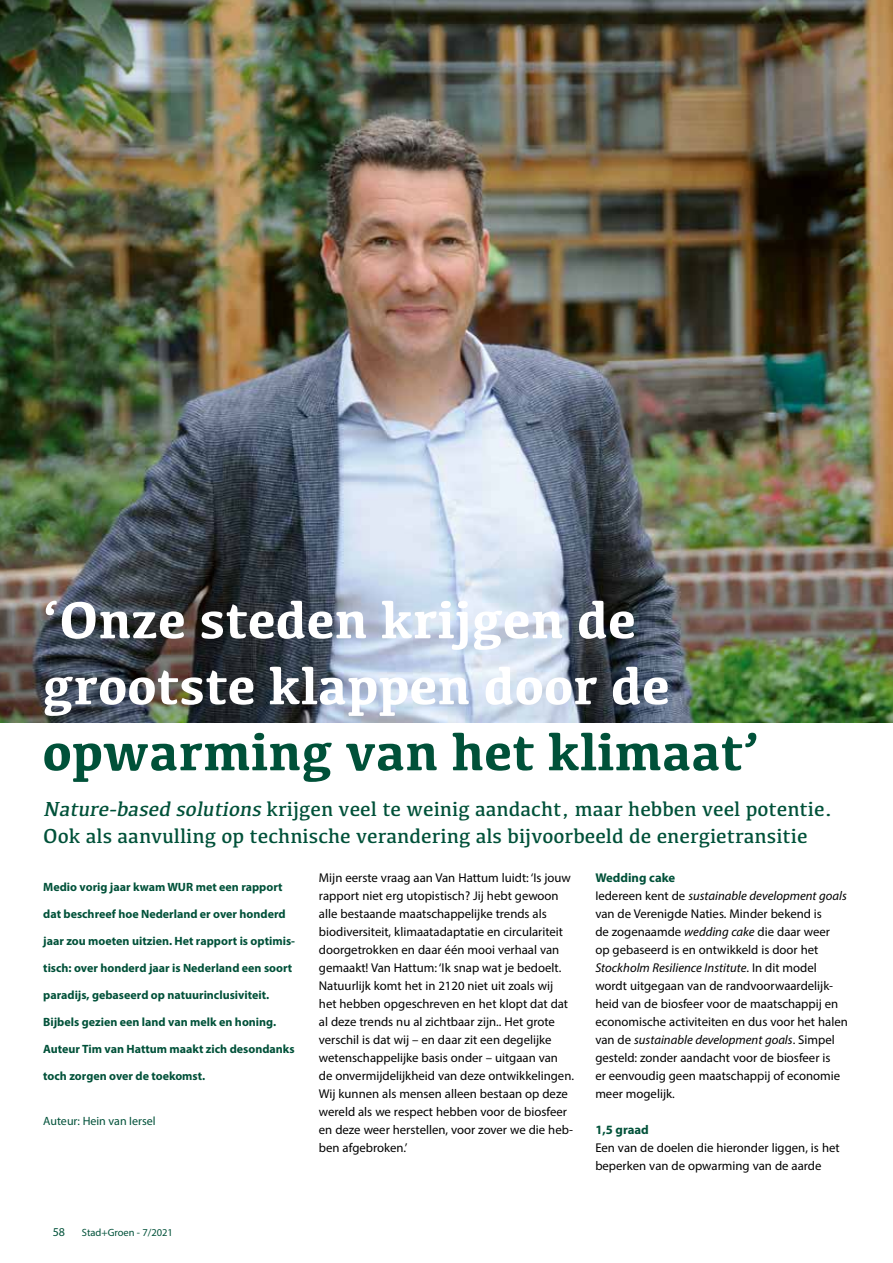
<style>
.page{position:relative;width:893px;height:1263px;background:#fff}
.page>*{position:absolute;margin:0;border:0;box-sizing:border-box;transform-origin:0 0}
.t1{font:700 54px/66px "Kefa";color:#fff}
.t2{font:700 54px "Kefa";color:#005139}
.t3{font:21px/27px "Kefa";color:#005139}
.t4{font:12.75px/18px "Myriad Pro";color:#000}
.t5{font:700 12.75px "Myriad Pro";color:#005139}
.t6{font:700 12px "Myriad Pro";color:#005139}
.t7{font:12px "Myriad Pro";color:#005139}
.t8{font:10.5px "Myriad Pro";color:#005139}
.s1{font-style:italic}
.s2{font-weight:700;color:#005139}
</style>
<div class="page">
<img style="left:0;top:0;width:893px;height:723px">
<h1 class="t1" style="left:43px;top:584px;width:629px">‘Onze steden krijgen de grootste klappen door de</h1>
<h1 class="t2" style="left:43px;top:716px;width:718px">opwarming van het klimaat’</h1>
<h2 class="t3" style="left:43px;top:795px;width:791px"><span class="s1">Nature-based solutions</span> krijgen veel te weinig aandacht, maar hebben veel potentie.<br>Ook als aanvulling op technische verandering als bijvoorbeeld de energietransitie</h2>
<p class="t6" style="left:43px;top:879px;width:241px">Medio vorig jaar kwam WUR met een rapport</p>
<p class="t6" style="left:43px;top:906px;width:244px">dat beschreef hoe Nederland er over honderd</p>
<p class="t6" style="left:43px;top:933px;width:253px">jaar zou moeten uitzien. Het rapport is optimis-</p>
<p class="t6" style="left:43px;top:960px;width:251px">tisch: over honderd jaar is Nederland een soort</p>
<p class="t6" style="left:43px;top:987px;width:227px">paradijs, gebaseerd op natuurinclusiviteit.</p>
<p class="t6" style="left:43px;top:1014px;width:234px">Bijbels gezien een land van melk en honing.</p>
<p class="t6" style="left:43px;top:1041px;width:253px">Auteur Tim van Hattum maakt zich desondanks</p>
<p class="t6" style="left:43px;top:1068px;width:163px">toch zorgen over de toekomst.</p>
<p class="t7" style="left:43px;top:1114px;width:114px">Auteur: Hein van Iersel</p>
<p class="t7" style="left:53px;top:1224px;width:14px">58</p>
<p class="t8" style="left:82px;top:1226px;width:93px">Stad+Groen - 7/2021</p>
<p class="t4" style="left:319px;top:869px;width:257px">Mijn eerste vraag aan Van Hattum luidt: ‘Is jouw rapport niet erg utopistisch? Jij hebt gewoon alle bestaande maatschappelijke trends als biodiversiteit, klimaatadaptatie en circulariteit doorgetrokken en daar één mooi verhaal van gemaakt! Van Hattum: ‘Ik snap wat je bedoelt.<br>Natuurlijk komt het in 2120 niet uit zoals wij het hebben opgeschreven en het klopt dat dat al deze trends nu al zichtbaar zijn.. Het grote verschil is dat wij – en daar zit een degelijke wetenschappelijke basis onder – uitgaan van de onvermijdelijkheid van deze ontwikkelingen.<br>Wij kunnen als mensen alleen bestaan op deze wereld als we respect hebben voor de biosfeer en deze weer herstellen, voor zover we die heb&shy;ben afgebroken.’</p>
<p class="t4" style="left:595px;top:869px;width:254px"><span class="s2">Wedding cake<br></span>Iedereen kent de <span class="s1">sustainable development goals </span>van de Verenigde Naties. Minder bekend is<br>de zogenaamde <span class="s1">wedding cake</span> die daar weer<br>op gebaseerd is en ontwikkeld is door het <span class="s1">Stockholm Resilience Institute</span>. In dit model wordt uitgegaan van de randvoorwaardelijk&shy;heid van de biosfeer voor de maatschappij en economische activiteiten en dus voor het halen van de <span class="s1">sustainable development goals</span>. Simpel gesteld: zonder aandacht voor de biosfeer is<br>er eenvoudig geen maatschappij of economie meer mogelijk.</p>
<p class="t5" style="left:595px;top:1121px;width:55px">1,5 graad</p>
<p class="t4" style="left:595px;top:1139px;width:246px">Een van de doelen die hieronder liggen, is het beperken van de opwarming van de aarde</p>
</div>
